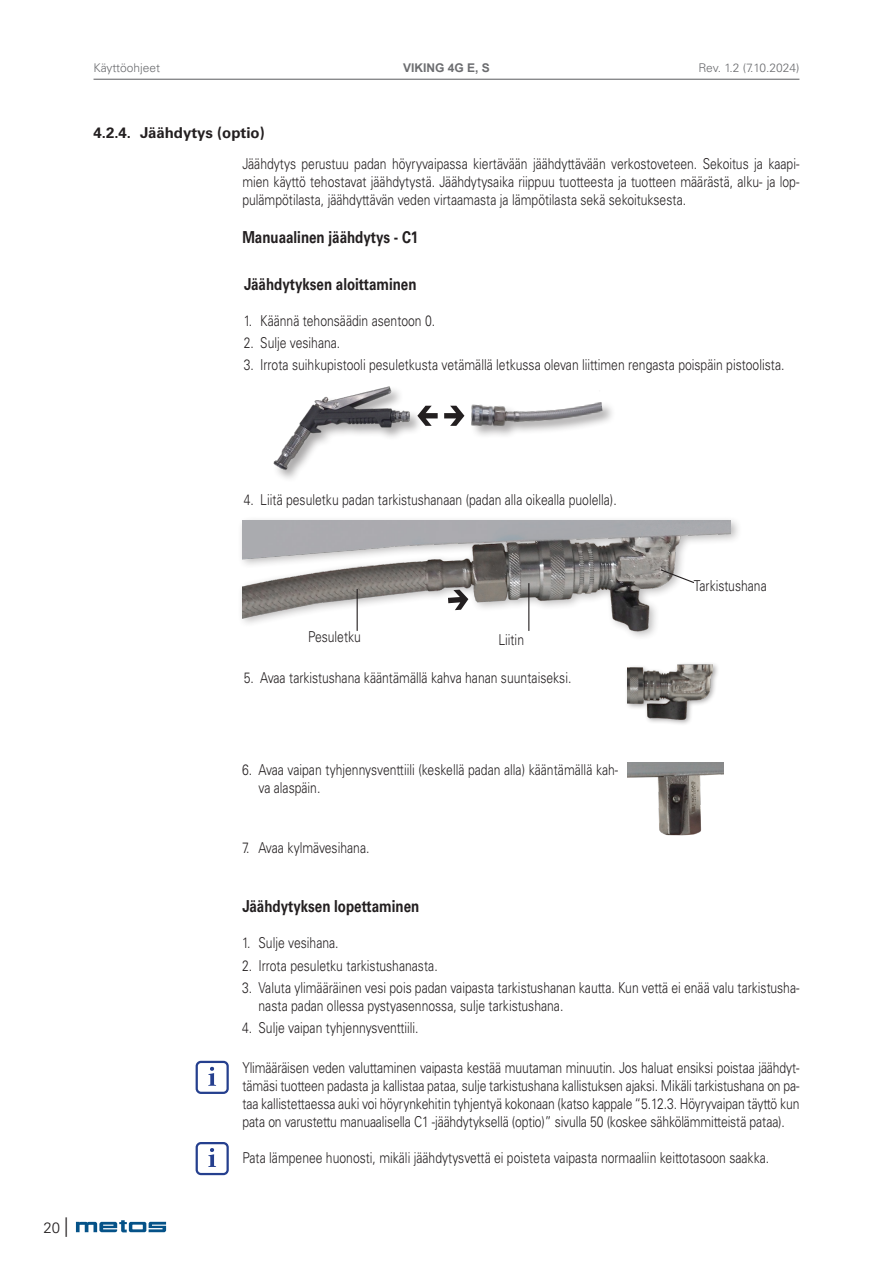
<style>
.page{position:relative;width:893px;height:1263px;background:#fff}
.page>*{position:absolute;margin:0;border:0;box-sizing:border-box;transform-origin:0 0}
.Body_11{font:700 16.5px "Univers LT Std";color:#231f20;scale:.81 1}
.Body{font:300 15px/18px "Univers LT Std";color:#231f20;scale:.81 1}
.t1{font:700 15px "Univers LT Std";color:#231f20}
.Fig__text{font:300 15px "Univers LT Std";color:#231f20;scale:.81 1}
.Body-2{font:300 15px "Univers LT Std";color:#231f20}
.t2{font:300 12px "Univers LT Std";color:#6c6d70}
.t3{font:700 12px "Arial";color:#6c6d70}
.s1{font-size:19.5px}
</style>
<div class="page">
<svg style="left:76px;top:1221px;width:90px;height:11px"></svg>
<hr style="left:94px;top:79px;width:705px;height:1px;background:#6c6d70">
<div style="left:196px;top:1061px;width:33px;height:33px;border:2px solid #253f8e;border-radius:4px"></div>
<svg style="left:208px;top:1067px;width:8px;height:19px"></svg>
<div style="left:196px;top:1142px;width:33px;height:33px;border:2px solid #253f8e;border-radius:4px"></div>
<svg style="left:208px;top:1148px;width:8px;height:19px"></svg>
<div style="left:237px;top:515px;width:505px;height:126px;background:#231f20;opacity:.31"></div>
<img style="left:242px;top:521px;width:489px;height:118px">
<svg style="left:659px;top:568px;width:36px;height:16px"></svg>
<hr style="left:528px;top:583px;width:1px;height:48px;background:#231f20">
<hr style="left:357px;top:589px;width:1px;height:42px;background:#231f20">
<svg style="left:448px;top:590px;width:20px;height:20px"></svg>
<div style="left:624px;top:661px;width:95px;height:66px;background:#231f20;opacity:.4"></div>
<img style="left:628px;top:664px;width:84px;height:56px">
<img style="left:628px;top:762px;width:96px;height:74px">
<img style="left:273px;top:386px;width:143px;height:93px">
<svg style="left:417px;top:406px;width:21px;height:20px"></svg>
<svg style="left:444px;top:406px;width:16px;height:20px"></svg>
<div style="left:470px;top:391px;width:146px;height:49px;background:#231f20;opacity:.4"></div>
<img style="left:460px;top:391px;width:145px;height:49px">
<p class="t2" style="left:94px;top:61px;width:68px">Käyttöohjeet</p>
<p class="t3" style="left:403px;top:60px;width:88px">VIKING 4G E, S</p>
<p class="t2" style="left:698px;top:61px;width:102px">Rev. 1.2 (7.10.2024)</p>
<p class="t1" style="left:94px;top:124px;width:173px">4.2.4. Jäähdytys (optio)</p>
<p class="Body" style="left:242px;top:155px;width:689px;text-align:justify">Jäähdytys perustuu padan höyryvaipassa kiertävään jäähdyttävään verkostoveteen. Sekoitus ja kaapi&shy;mien käyttö tehostavat jäähdytystä. Jäähdytysaika riippuu tuotteesta ja tuotteen määrästä, alku- ja lop&shy;pulämpötilasta, jäähdyttävän veden virtaamasta ja lämpötilasta sekä sekoituksesta.</p>
<p class="Body_11" style="left:242px;top:227px;width:219px">Manuaalinen jäähdytys - C1</p>
<p class="Body_11" style="left:244px;top:274px;width:214px">Jäähdytyksen aloittaminen</p>
<p class="Body" style="left:244px;top:312px;width:238px">1. Käännä tehonsäädin asentoon 0.</p>
<p class="Body" style="left:244px;top:334px;width:121px">2. Sulje vesihana.</p>
<p class="Body" style="left:244px;top:356px;width:669px">3. Irrota suihkupistooli pesuletkusta vetämällä letkussa olevan liittimen rengasta poispäin pistoolista.</p>
<p class="Body-2" style="left:43px;top:1219px;width:27px">20 <span class="s1">|</span></p>
<p class="Body" style="left:244px;top:490px;width:462px">4. Liitä pesuletku padan tarkistushanaan (padan alla oikealla puolella).</p>
<p class="Body" style="left:308px;top:627px;width:67px">Pesuletku</p>
<p class="Body" style="left:498px;top:631px;width:33px">Liitin</p>
<p class="Body" style="left:244px;top:669px;width:406px">5. Avaa tarkistushana kääntämällä kahva hanan suuntaiseksi.</p>
<p class="Body" style="left:259px;top:761px;width:446px;text-indent:-16px">6. Avaa vaipan tyhjennysventtiili (keskellä padan alla) kääntämällä kah&shy;va alaspäin.</p>
<p class="Body" style="left:242px;top:839px;width:159px">7. Avaa kylmävesihana.</p>
<p class="Fig__text" style="left:694px;top:577px;width:91px">Tarkistushana</p>
<p class="Body_11" style="left:242px;top:897px;width:220px">Jäähdytyksen lopettaminen</p>
<p class="Body" style="left:242px;top:934px;width:121px">1. Sulje vesihana.</p>
<p class="Body" style="left:242px;top:956px;width:243px">2. Irrota pesuletku tarkistushanasta.</p>
<p class="Body" style="left:259px;top:979px;width:669px;text-indent:-16px">3. Valuta ylimääräinen vesi pois padan vaipasta tarkistushanan kautta. Kun vettä ei enää valu tarkistusha&shy;nasta padan ollessa pystyasennossa, sulje tarkistushana.</p>
<p class="Body" style="left:242px;top:1019px;width:219px">4. Sulje vaipan tyhjennysventtiili.</p>
<p class="Body" style="left:242px;top:1059px;width:689px;text-align:justify">Ylimääräisen veden valuttaminen vaipasta kestää muutaman minuutin. Jos haluat ensiksi poistaa jäähdyt&shy;tämäsi tuotteen padasta ja kallistaa pataa, sulje tarkistushana kallistuksen ajaksi. Mikäli tarkistushana on pa&shy;taa kallistettaessa auki voi höyrynkehitin tyhjentyä kokonaan (katso kappale “5.12.3. Höyryvaipan täyttö kun pata on varustettu manuaalisella C1 -jäähdytyksellä (optio)” sivulla 50 (koskee sähkölämmitteistä pataa).</p>
<p class="Body" style="left:242px;top:1149px;width:652px">Pata lämpenee huonosti, mikäli jäähdytysvettä ei poisteta vaipasta normaaliin keittotasoon saakka.</p>
</div>
